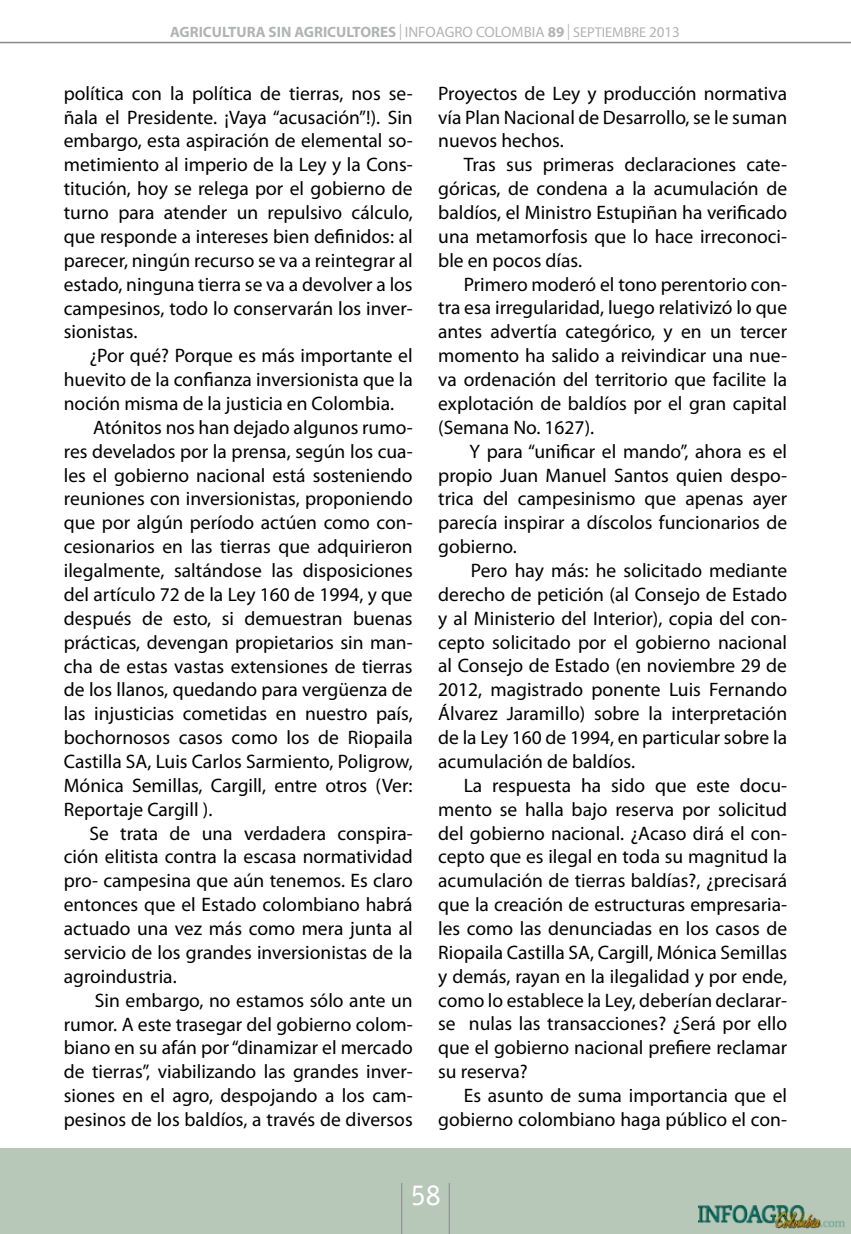
<style>
.page{position:relative;width:851px;height:1234px;background:#fff}
.page>*{position:absolute;margin:0;border:0;box-sizing:border-box;transform-origin:0 0}
.t1{font:30px "Officina Sans";color:#fff}
.t2{font:19.5px/23.9px "Myriad Pro";color:#000;text-align:justify}
.t3{font:700 15px "Myriad Pro";color:#b1b3b4}
.s1{font-weight:400;font-size:24px}
.s2{font-weight:400}
.s3{font-weight:400;font-size:14.25px}
</style>
<div class="page">
<div style="left:0;top:1148px;width:850px;height:85px;background:#b7c8b9"></div>
<hr style="left:0;top:42px;width:850px;height:1px;background:#87888a">
<hr style="left:401px;top:1182px;width:1px;height:51px;background:#87888a">
<hr style="left:449px;top:1182px;width:1px;height:51px;background:#87888a">
<img style="left:698px;top:1205px;width:145px;height:22px">
<p class="t3" style="left:170px;top:22px;width:511px">AGRICULTURA SIN AGRICULTORES <span class="s1">I</span> <span class="s2">INFOAGRO COLOMBIA</span> 89 <span class="s1">I</span> <span class="s3">SEPTIEMBRE</span> <span class="s2">2013</span></p>
<p class="t2" style="left:64px;top:81px;width:350px">política con la política de tierras, nos se&shy;ñala el Presidente. ¡Vaya “acusación”!). Sin embargo, esta aspiración de elemental so&shy;metimiento al imperio de la Ley y la Cons&shy;titución, hoy se relega por el gobierno de turno para atender un repulsivo cálculo, que responde a intereses bien definidos: al parecer, ningún recurso se va a reintegrar al estado, ninguna tierra se va a devolver a los campesinos, todo lo conservarán los inver&shy;sionistas.</p>
<p class="t2" style="left:89px;top:343px;width:325px">¿Por qué? Porque es más importante el</p>
<p class="t2" style="left:64px;top:367px;width:350px">huevito de la confianza inversionista que la</p>
<p class="t2" style="left:64px;top:391px;width:332px">noción misma de la justicia en Colombia.</p>
<p class="t2" style="left:93px;top:415px;width:321px">Atónitos nos han dejado algunos rumo-</p>
<p class="t2" style="left:64px;top:439px;width:350px">res develados por la prensa, según los cua-</p>
<p class="t2" style="left:64px;top:462px;width:350px">les el gobierno nacional está sosteniendo</p>
<p class="t2" style="left:64px;top:486px;width:350px">reuniones con inversionistas, proponiendo</p>
<p class="t2" style="left:64px;top:510px;width:350px">que por algún período actúen como con-</p>
<p class="t2" style="left:64px;top:534px;width:350px">cesionarios en las tierras que adquirieron</p>
<p class="t2" style="left:64px;top:558px;width:350px">ilegalmente, saltándose las disposiciones</p>
<p class="t2" style="left:64px;top:582px;width:350px">del artículo 72 de la Ley 160 de 1994, y que</p>
<p class="t2" style="left:64px;top:606px;width:350px">después de esto, si demuestran buenas</p>
<p class="t2" style="left:64px;top:629px;width:350px">prácticas, devengan propietarios sin man-</p>
<p class="t2" style="left:64px;top:653px;width:350px">cha de estas vastas extensiones de tierras</p>
<p class="t2" style="left:64px;top:677px;width:350px">de los llanos, quedando para vergüenza de</p>
<p class="t2" style="left:64px;top:701px;width:350px">las injusticias cometidas en nuestro país,</p>
<p class="t2" style="left:64px;top:725px;width:350px">bochornosos casos como los de Riopaila</p>
<p class="t2" style="left:64px;top:749px;width:350px">Castilla SA, Luis Carlos Sarmiento, Poligrow,</p>
<p class="t2" style="left:64px;top:773px;width:350px">Mónica Semillas, Cargill, entre otros (Ver:</p>
<p class="t2" style="left:64px;top:796px;width:150px">Reportaje Cargill ).</p>
<p class="t2" style="left:89px;top:820px;width:325px">Se trata de una verdadera conspira-</p>
<p class="t2" style="left:64px;top:844px;width:350px">ción elitista contra la escasa normatividad</p>
<p class="t2" style="left:64px;top:868px;width:350px">pro- campesina que aún tenemos. Es claro</p>
<p class="t2" style="left:64px;top:892px;width:350px">entonces que el Estado colombiano habrá</p>
<p class="t2" style="left:64px;top:916px;width:350px">actuado una vez más como mera junta al</p>
<p class="t2" style="left:64px;top:939px;width:350px">servicio de los grandes inversionistas de la</p>
<p class="t2" style="left:64px;top:963px;width:114px">agroindustria.</p>
<p class="t2" style="left:95px;top:987px;width:319px">Sin embargo, no estamos sólo ante un</p>
<p class="t2" style="left:64px;top:1011px;width:350px">rumor. A este trasegar del gobierno colom-</p>
<p class="t2" style="left:64px;top:1035px;width:350px">biano en su afán por “dinamizar el mercado</p>
<p class="t2" style="left:64px;top:1059px;width:350px">de tierras”, viabilizando las grandes inver-</p>
<p class="t2" style="left:64px;top:1083px;width:350px">siones en el agro, despojando a los cam-</p>
<p class="t2" style="left:64px;top:1106px;width:350px">pesinos de los baldíos, a través de diversos</p>
<p class="t2" style="left:438px;top:81px;width:350px">Proyectos de Ley y producción normativa vía Plan Nacional de Desarrollo, se le suman nuevos hechos.</p>
<p class="t2" style="left:438px;top:152px;width:350px;text-indent:26px">Tras sus primeras declaraciones cate&shy;góricas, de condena a la acumulación de baldíos, el Ministro Estupiñan ha verificado una metamorfosis que lo hace irreconoci&shy;ble en pocos días.</p>
<p class="t2" style="left:438px;top:272px;width:350px;text-indent:26px">Primero moderó el tono perentorio con&shy;tra esa irregularidad, luego relativizó lo que antes advertía categórico, y en un tercer momento ha salido a reivindicar una nue&shy;va ordenación del territorio que facilite la explotación de baldíos por el gran capital (Semana No. 1627).</p>
<p class="t2" style="left:438px;top:439px;width:350px;text-indent:31px">Y para “unificar el mando”, ahora es el propio Juan Manuel Santos quien despo&shy;trica del campesinismo que apenas ayer parecía inspirar a díscolos funcionarios de gobierno.</p>
<p class="t2" style="left:438px;top:558px;width:350px;text-indent:33px">Pero hay más: he solicitado mediante derecho de petición (al Consejo de Estado y al Ministerio del Interior), copia del con&shy;cepto solicitado por el gobierno nacional al Consejo de Estado (en noviembre 29 de 2012, magistrado ponente Luis Fernando Álvarez Jaramillo) sobre la interpretación de la Ley 160 de 1994, en particular sobre la acumulación de baldíos.</p>
<p class="t2" style="left:438px;top:772px;width:350px;text-indent:26px">La respuesta ha sido que este docu&shy;mento se halla bajo reserva por solicitud del gobierno nacional. ¿Acaso dirá el con&shy;cepto que es ilegal en toda su magnitud la acumulación de tierras baldías?, ¿precisará que la creación de estructuras empresaria&shy;les como las denunciadas en los casos de Riopaila Castilla SA, Cargill, Mónica Semillas y demás, rayan en la ilegalidad y por ende, como lo establece la Ley, deberían declarar&shy;se nulas las transacciones? ¿Será por ello que el gobierno nacional prefiere reclamar su reserva?</p>
<p class="t2" style="left:438px;top:1082px;width:350px;text-align:right">Es asunto de suma importancia que el gobierno colombiano haga público el con-</p>
<h1 class="t1" style="left:410px;top:1177px;width:31px">58</h1>
</div>
